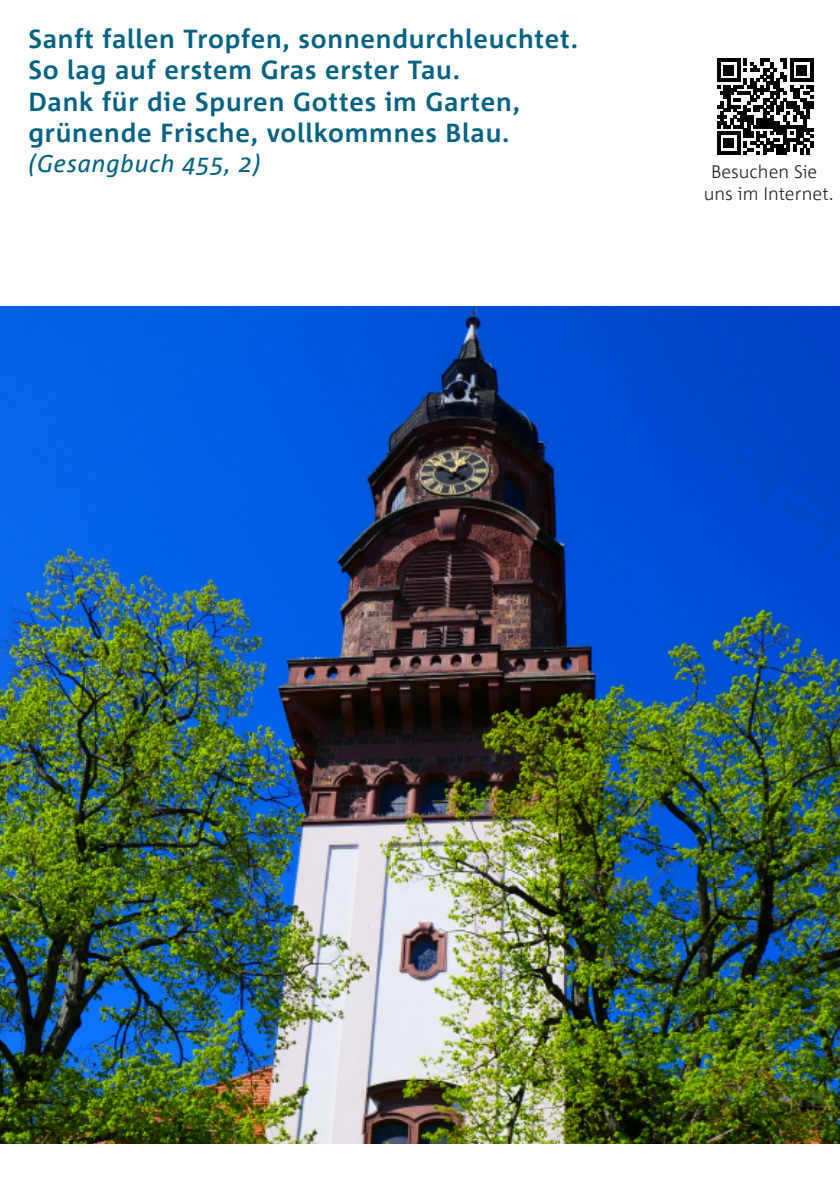
<style>
.page{position:relative;width:840px;height:1191px;background:#fff}
.page>*{position:absolute;margin:0;border:0;box-sizing:border-box;transform-origin:0 0}
.t1{font:700 26px/31.2px "Corpid C1";letter-spacing:.03em;color:#006281}
.t2{font:italic 24px "Corpid C1";letter-spacing:.03em;color:#006281}
.t3{font:300 18px/21.6px "Corpid C1";color:#231f20;text-align:center}
</style>
<div class="page">
<svg style="left:717px;top:59px;width:95px;height:96px"></svg>
<img style="left:0;top:307px;width:839px;height:836px">
<p class="t1" style="left:28px;top:23px;width:551px">Sanft fallen Tropfen, sonnendurchleuchtet.<br>So lag auf erstem Gras erster Tau.<br>Dank für die Spuren Gottes im Garten, grünende Frische, vollkommnes Blau.</p>
<p class="t2" style="left:28px;top:148px;width:234px">(Gesangbuch 455, 2)</p>
<p class="t3" style="left:703px;top:160px;width:131px">Besuchen Sie uns im Internet.</p>
</div>
